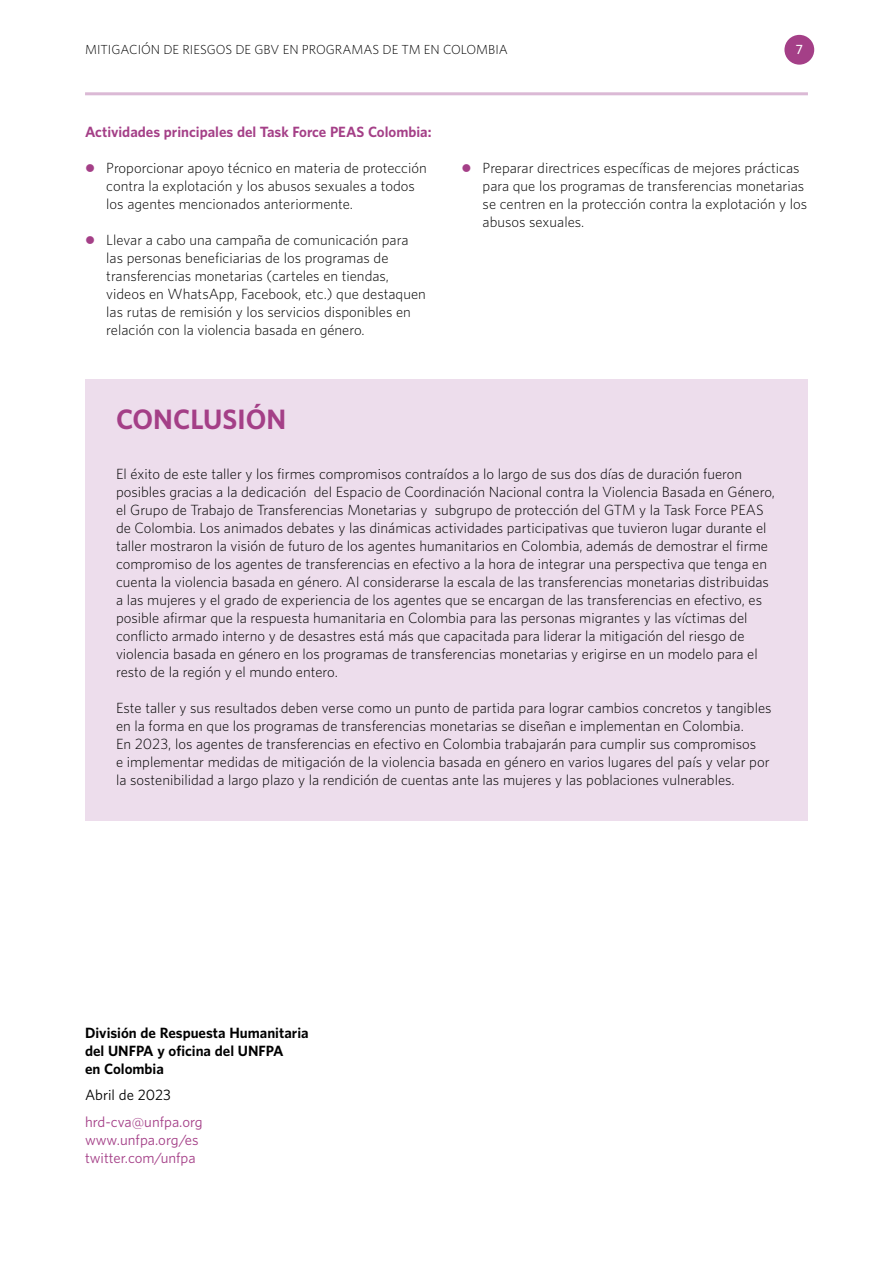
<style>
.page{position:relative;width:893px;height:1263px;background:#fff}
.page>*{position:absolute;margin:0;border:0;box-sizing:border-box;transform-origin:0 0}
.headline1{font:700 25.5px "UNFPA";color:#a43f87}
.text{font:300 13.5px/18px "UNFPA";color:#000}
.text-2{font:700 13.5px/18px "UNFPA";color:#000}
.text-3{font:13.5px "UNFPA Text";color:#a43f87}
.headline4{font:700 13.5px "UNFPA";color:#a43f87}
.text-4{font:13.5px "UNFPA Text";color:#000}
.t1{font:300 12px "UNFPA";color:#000}
.t2{font:600 12px "UNFPA";color:#fff}
</style>
<div class="page">
<div style="left:784px;top:35px;width:30px;height:30px;background:#a43f87;border-radius:50%"></div>
<hr style="left:85px;top:92px;width:723px;height:3px;background:#dbb9d5">
<div style="left:85px;top:380px;width:723px;height:441px;background:#edddec"></div>
<p class="t1" style="left:85px;top:42px;width:424px">MITIGACIÓN DE RIESGOS DE GBV EN PROGRAMAS DE TM EN COLOMBIA</p>
<p class="t2" style="left:796px;top:41px;width:9px">7</p>
<p class="headline4" style="left:85px;top:123px;width:348px">Actividades principales del Task Force PEAS Colombia:</p>
<p class="text" style="left:106px;top:159px;width:322px">Proporcionar apoyo técnico en materia de protección contra la explotación y los abusos sexuales a todos los agentes mencionados anteriormente.</p>
<p class="text" style="left:106px;top:231px;width:321px">Llevar a cabo una campaña de comunicación para las personas beneficiarias de los programas de transferencias monetarias (carteles en tiendas, videos en WhatsApp, Facebook, etc.) que destaquen las rutas de remisión y los servicios disponibles en relación con la violencia basada en género.</p>
<p class="text" style="left:483px;top:159px;width:326px">Preparar directrices específicas de mejores prácticas para que los programas de transferencias monetarias se centren en la protección contra la explotación y los abusos sexuales.</p>
<p class="headline1" style="left:116px;top:402px;width:172px">CONCLUSIÓN</p>
<p class="text" style="left:116px;top:465px;width:660px">El éxito de este taller y los firmes compromisos contraídos a lo largo de sus dos días de duración fueron posibles gracias a la dedicación del Espacio de Coordinación Nacional contra la Violencia Basada en Género, el Grupo de Trabajo de Transferencias Monetarias y subgrupo de protección del GTM y la Task Force PEAS de Colombia. Los animados debates y las dinámicas actividades participativas que tuvieron lugar durante el taller mostraron la visión de futuro de los agentes humanitarios en Colombia, además de demostrar el firme compromiso de los agentes de transferencias en efectivo a la hora de integrar una perspectiva que tenga en cuenta la violencia basada en género. Al considerarse la escala de las transferencias monetarias distribuidas a las mujeres y el grado de experiencia de los agentes que se encargan de las transferencias en efectivo, es posible afirmar que la respuesta humanitaria en Colombia para las personas migrantes y las víctimas del conflicto armado interno y de desastres está más que capacitada para liderar la mitigación del riesgo de violencia basada en género en los programas de transferencias monetarias y erigirse en un modelo para el resto de la región y el mundo entero.</p>
<p class="text" style="left:116px;top:699px;width:657px">Este taller y sus resultados deben verse como un punto de partida para lograr cambios concretos y tangibles en la forma en que los programas de transferencias monetarias se diseñan e implementan en Colombia.<br>En 2023, los agentes de transferencias en efectivo en Colombia trabajarán para cumplir sus compromisos<br>e implementar medidas de mitigación de la violencia basada en género en varios lugares del país y velar por la sostenibilidad a largo plazo y la rendición de cuentas ante las mujeres y las poblaciones vulnerables.</p>
<p class="text-2" style="left:85px;top:1023px;width:225px">División de Respuesta Humanitaria del UNFPA y oficina del UNFPA<br>en Colombia</p>
<p class="text-4" style="left:85px;top:1086px;width:87px">Abril de 2023</p>
<p class="text-3" style="left:85px;top:1113px;width:119px">hrd-cva@unfpa.org</p>
<p class="text-3" style="left:85px;top:1131px;width:115px">www.unfpa.org/es</p>
<p class="text-3" style="left:85px;top:1149px;width:112px">twitter.com/unfpa</p>
</div>
